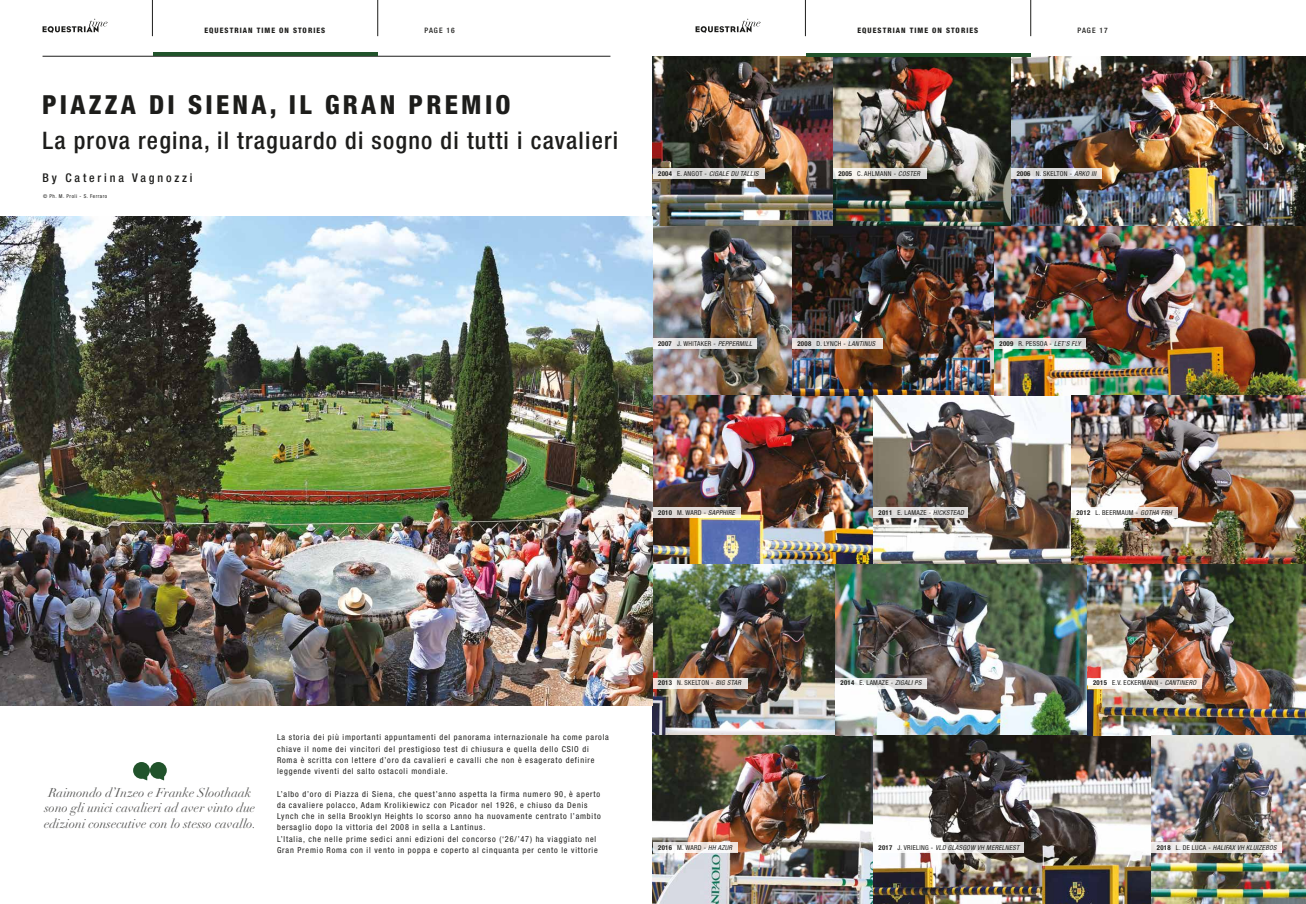
<style>
.page{position:relative;width:1306px;height:904px;background:#fff}
.page>*{position:absolute;margin:0;border:0;box-sizing:border-box;transform-origin:0 0}
.t1{font:800 condensed 26.25px "Helvetica Neue LT Std";letter-spacing:.125em;color:#1d1d1b}
.t2{font:500 condensed 24.15px "Helvetica Neue LT Std";letter-spacing:.05em;color:#1d1d1b}
.t3{font:italic 12.67px/15.5px "Didot LT Std";color:#575756;text-align:center}
.t4{font:500 condensed 12px "Helvetica Neue LT Std";letter-spacing:.235em;color:#1d1d1b}
.t5{font:condensed 8.25px/11.2px "Helvetica Neue LT Std";letter-spacing:.1em;color:#1d1d1b}
.t6{font:800 condensed 7.5px "Helvetica Neue LT Std";letter-spacing:.14em;color:#1d1d1b}
.t7{font:500 condensed 7.5px "Helvetica Neue LT Std";letter-spacing:.14em;color:#1d1d1b}
.t8{font:condensed 6.75px "Helvetica Neue LT Std";letter-spacing:.04em;color:#1d1d1b}
.t9{font:italic condensed 6.75px "Helvetica Neue LT Std";letter-spacing:.04em;color:#1d1d1b}
.t10{font:condensed 5.25px "Helvetica Neue LT Std";letter-spacing:.1em;color:#1d1d1b}
.s1{color:#fff}
.s2{font-weight:700;font-style:normal}
.s3{font-style:normal}
.s4{font-weight:700}
.s5{font-style:italic}
</style>
<div class="page">
<svg style="left:133px;top:762px;width:34px;height:18px"></svg>
<hr style="left:152px;top:0;width:1px;height:36px;background:#1d1d1b">
<hr style="left:377px;top:0;width:1px;height:36px;background:#1d1d1b">
<hr style="left:43px;top:56px;width:567px;height:1px;background:#1d1d1b">
<hr style="left:153px;top:52px;width:224px;height:4px;background:#21532b">
<svg style="left:43px;top:19px;width:64px;height:14px"></svg>
<img style="left:653px;top:56px;width:652px;height:170px">
<img style="left:653px;top:226px;width:139px;height:170px">
<img style="left:653px;top:396px;width:220px;height:169px">
<img style="left:653px;top:565px;width:182px;height:170px">
<img style="left:653px;top:735px;width:220px;height:169px">
<img style="left:833px;top:57px;width:178px;height:169px">
<img style="left:792px;top:226px;width:202px;height:170px">
<img style="left:873px;top:396px;width:198px;height:169px">
<img style="left:835px;top:565px;width:252px;height:170px">
<img style="left:873px;top:735px;width:278px;height:169px">
<img style="left:1011px;top:57px;width:294px;height:169px">
<img style="left:994px;top:226px;width:311px;height:170px">
<img style="left:1071px;top:396px;width:234px;height:169px">
<img style="left:1087px;top:565px;width:218px;height:170px">
<img style="left:1151px;top:735px;width:154px;height:169px">
<hr style="left:805px;top:0;width:1px;height:36px;background:#1d1d1b">
<hr style="left:1030px;top:0;width:1px;height:36px;background:#1d1d1b">
<svg style="left:695px;top:19px;width:65px;height:14px"></svg>
<hr style="left:805px;top:53px;width:225px;height:4px;background:#21532b">
<img style="left:0;top:217px;width:653px;height:488px">
<svg style="left:653px;top:168px;width:111px;height:11px"></svg>
<svg style="left:833px;top:168px;width:93px;height:11px"></svg>
<svg style="left:1011px;top:168px;width:90px;height:11px"></svg>
<svg style="left:994px;top:338px;width:92px;height:10px"></svg>
<svg style="left:653px;top:507px;width:87px;height:10px"></svg>
<svg style="left:873px;top:507px;width:95px;height:10px"></svg>
<svg style="left:1071px;top:507px;width:106px;height:10px"></svg>
<svg style="left:653px;top:678px;width:94px;height:10px"></svg>
<svg style="left:835px;top:677px;width:92px;height:11px"></svg>
<svg style="left:1087px;top:677px;width:113px;height:11px"></svg>
<svg style="left:653px;top:842px;width:84px;height:11px"></svg>
<svg style="left:873px;top:842px;width:151px;height:11px"></svg>
<svg style="left:1151px;top:842px;width:130px;height:11px"></svg>
<svg style="left:653px;top:338px;width:103px;height:10px"></svg>
<svg style="left:792px;top:338px;width:90px;height:10px"></svg>
<p class="t6" style="left:204px;top:25px;width:122px">EQUESTRIAN TIME ON STORIES</p>
<p class="t7" style="left:420px;top:25px;width:36px"><span class="s1">E</span>PAGE 16</p>
<p class="t6" style="left:857px;top:25px;width:122px">EQUESTRIAN TIME ON STORIES</p>
<p class="t7" style="left:1072px;top:25px;width:36px"><span class="s1">E</span>PAGE 17</p>
<h1 class="t1" style="left:42px;top:89px;width:470px">PIAZZA DI SIENA, IL GRAN PREMIO</h1>
<h2 class="t2" style="left:42px;top:126px;width:577px">La prova regina, il traguardo di sogno di tutti i cavalieri</h2>
<h3 class="t4" style="left:43px;top:171px;width:152px">By Caterina Vagnozzi</h3>
<p class="t10" style="left:43px;top:193px;width:66px">© Ph. M. Proli - S. Ferraro</p>
<p class="t9" style="left:658px;top:170px;width:102px"><span class="s2">2004</span> <span class="s3">E. ANGOT -</span> CIGALE DU TALLIS</p>
<p class="t8" style="left:838px;top:170px;width:83px"><span class="s4">2005</span> C. AHLMANN - <span class="s5">COSTER</span></p>
<p class="t8" style="left:1016px;top:170px;width:81px"><span class="s4">2006</span> N. SKELTON - <span class="s5">ARKO III</span></p>
<p class="t8" style="left:658px;top:339px;width:95px"><span class="s4">2007</span> J. WHITAKER - <span class="s5">PEPPERMILL</span></p>
<p class="t8" style="left:797px;top:339px;width:79px"><span class="s4">2008</span> D. LYNCH - <span class="s5">LANTINUS</span></p>
<p class="t8" style="left:999px;top:339px;width:83px"><span class="s4">2009</span> R. PESSOA - <span class="s5">LET’S FLY</span></p>
<p class="t9" style="left:658px;top:508px;width:78px"><span class="s2">2010</span> <span class="s3">M. WARD -</span> SAPPHIRE</p>
<p class="t8" style="left:878px;top:508px;width:87px"><span class="s4">2011</span> E. LAMAZE - <span class="s5">HICKSTEAD</span></p>
<p class="t8" style="left:1076px;top:508px;width:97px"><span class="s4">2012</span> L. BEERMAUM - <span class="s5">GOTHA FRH</span></p>
<h3 class="t3" style="left:44px;top:785px;width:214px">Raimondo d’Inzeo e Franke Sloothaak sono gli unici cavalieri ad aver vinto due edizioni consecutive con lo stesso cavallo.</h3>
<p class="t5" style="left:277px;top:731px;width:333px">La storia dei più importanti appuntamenti del panorama internazionale ha come parola chiave il nome dei vincitori del prestigioso test di chiusura e quella dello CSIO di Roma è scritta con lettere d’oro da cavalieri e cavalli che non è esagerato definire leggende viventi del salto ostacoli mondiale.</p>
<p class="t5" style="left:277px;top:788px;width:325px">L’albo d’oro di Piazza di Siena, che quest’anno aspetta la firma numero 90, è aperto da cavaliere polacco, Adam Krolikiewicz con Picador nel 1926, e chiuso da Denis Lynch che in sella Brooklyn Heights lo scorso anno ha nuovamente centrato l’ambito bersaglio dopo la vittoria del 2008 in sella a Lantinus.<br>L’Italia, che nelle prime sedici anni edizioni del concorso (‘26/’47) ha viaggiato nel Gran Premio Roma con il vento in poppa e coperto al cinquanta per cento le vittorie</p>
<p class="t8" style="left:658px;top:679px;width:84px"><span class="s4">2013</span> N. SKELTON - <span class="s5">BIG STAR</span></p>
<p class="t8" style="left:840px;top:679px;width:82px"><span class="s4">2014</span> E. LAMAZE - <span class="s5">ZIGALI PS</span></p>
<p class="t8" style="left:1093px;top:679px;width:105px"><span class="s4">2015</span> E.V. ECKERMANN - <span class="s5">CANTINERO</span></p>
<p class="t8" style="left:658px;top:843px;width:75px"><span class="s4">2016</span> M. WARD - <span class="s5">HH AZUR</span></p>
<p class="t9" style="left:878px;top:843px;width:142px"><span class="s2">2017</span> <span class="s3">J. VRIELING -</span> VLD GLASGOW VH MERELNEST</p>
<p class="t9" style="left:1156px;top:843px;width:121px"><span class="s2">2018</span> <span class="s3">L. DE LUCA -</span> HALIFAX VH KLUIZEBOS</p>
</div>
